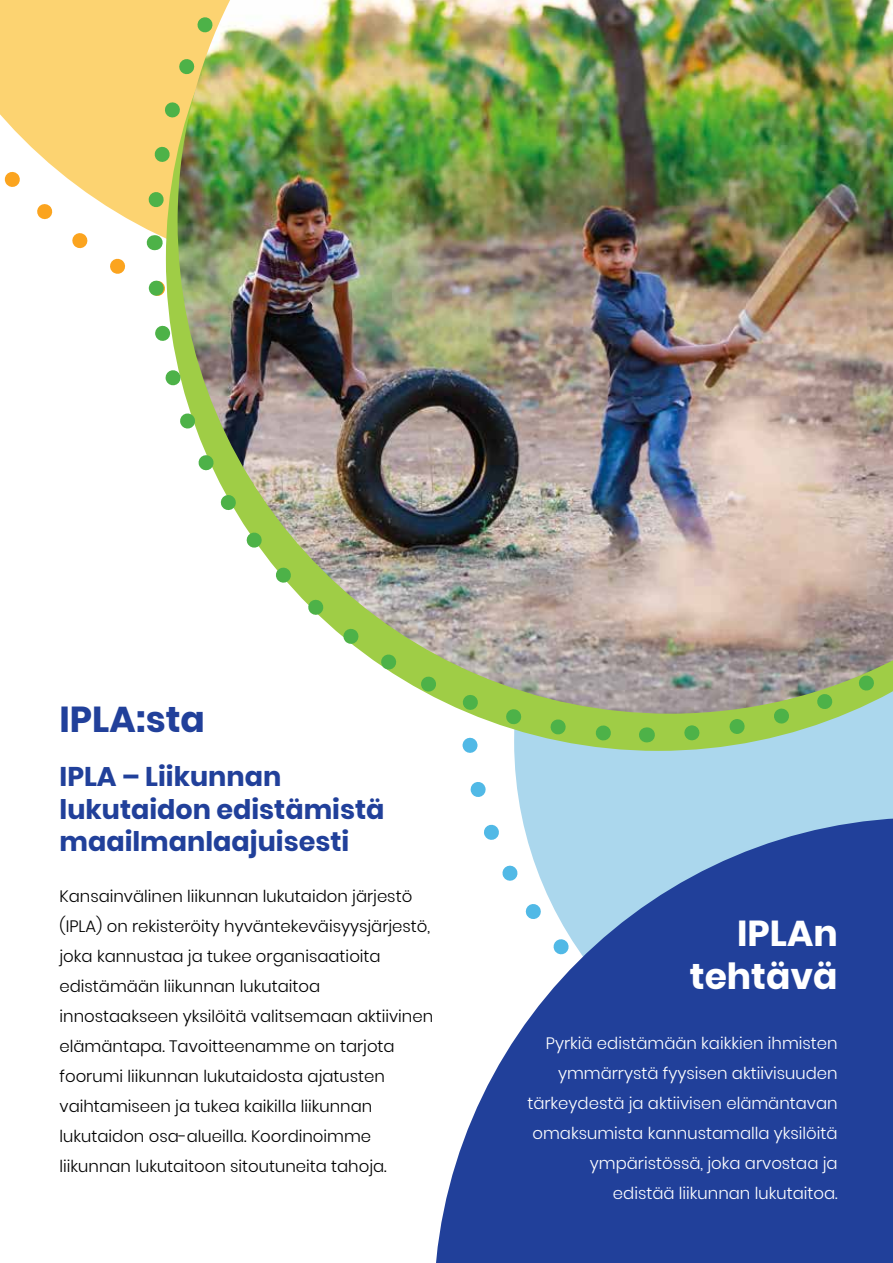
<style>
.page{position:relative;width:893px;height:1263px;background:#fff}
.page>*{position:absolute;margin:0;border:0;box-sizing:border-box;transform-origin:0 0}
.t1{font:700 36px/43.2px "Poppins";color:#fff;text-align:right}
.t2{font:700 36px "Poppins";color:#21409a}
.t3{font:700 27px/32.4px "Poppins";color:#21409a}
.t4{font:300 16.5px/30px "Poppins";color:#000}
.t5{font:300 16.5px/30px "Poppins";color:#fff;text-align:right}
</style>
<div class="page">
<svg style="left:465px;top:751px;width:366px;height:66px;background:#b6dcef"></svg>
<div style="left:866px;top:751px;width:27px;height:66px;background:#abd7ed"></div>
<svg style="left:0;top:0;width:166px;height:274px"></svg>
<svg style="left:436px;top:817px;width:457px;height:446px;background:#4f6bb1"></svg>
<img style="left:178px;top:0;width:715px;height:714px">
<img style="left:675px;top:250px;width:218px;height:499px">
<img style="left:653px;top:0;width:240px;height:214px">
<img style="left:139px;top:0;width:478px;height:236px">
<img style="left:140px;top:272px;width:499px;height:478px">
<svg style="left:892px;top:235px;width:1px;height:15px"></svg>
<svg style="left:154px;top:235px;width:1px;height:15px"></svg>
<svg style="left:646px;top:727px;width:1px;height:15px"></svg>
<h1 class="t2" style="left:60px;top:699px;width:147px">IPLA:sta</h1>
<h2 class="t3" style="left:60px;top:761px;width:326px">IPLA – Liikunnan lukutaidon edistämistä maailmanlaajuisesti</h2>
<p class="t4" style="left:60px;top:881px;width:375px">Kansainvälinen liikunnan lukutaidon järjestö (IPLA) on rekisteröity hyväntekeväisyysjärjestö, joka kannustaa ja tukee organisaatioita edistämään liikunnan lukutaitoa innostaakseen yksilöitä valitsemaan aktiivinen elämäntapa. Tavoitteenamme on tarjota foorumi liikunnan lukutaidosta ajatusten vaihtamiseen ja tukea kaikilla liikunnan lukutaidon osa-alueilla. Koordinoimme liikunnan lukutaitoon sitoutuneita tahoja.</p>
<h1 class="t1" style="left:690px;top:912px;width:149px">IPLAn tehtävä</h1>
<p class="t5" style="left:527px;top:1028px;width:312px">Pyrkiä edistämään kaikkien ihmisten ymmärrystä fyysisen aktiivisuuden tärkeydestä ja aktiivisen elämäntavan omaksumista kannustamalla yksilöitä ympäristössä, joka arvostaa ja edistää liikunnan lukutaitoa.</p>
</div>
